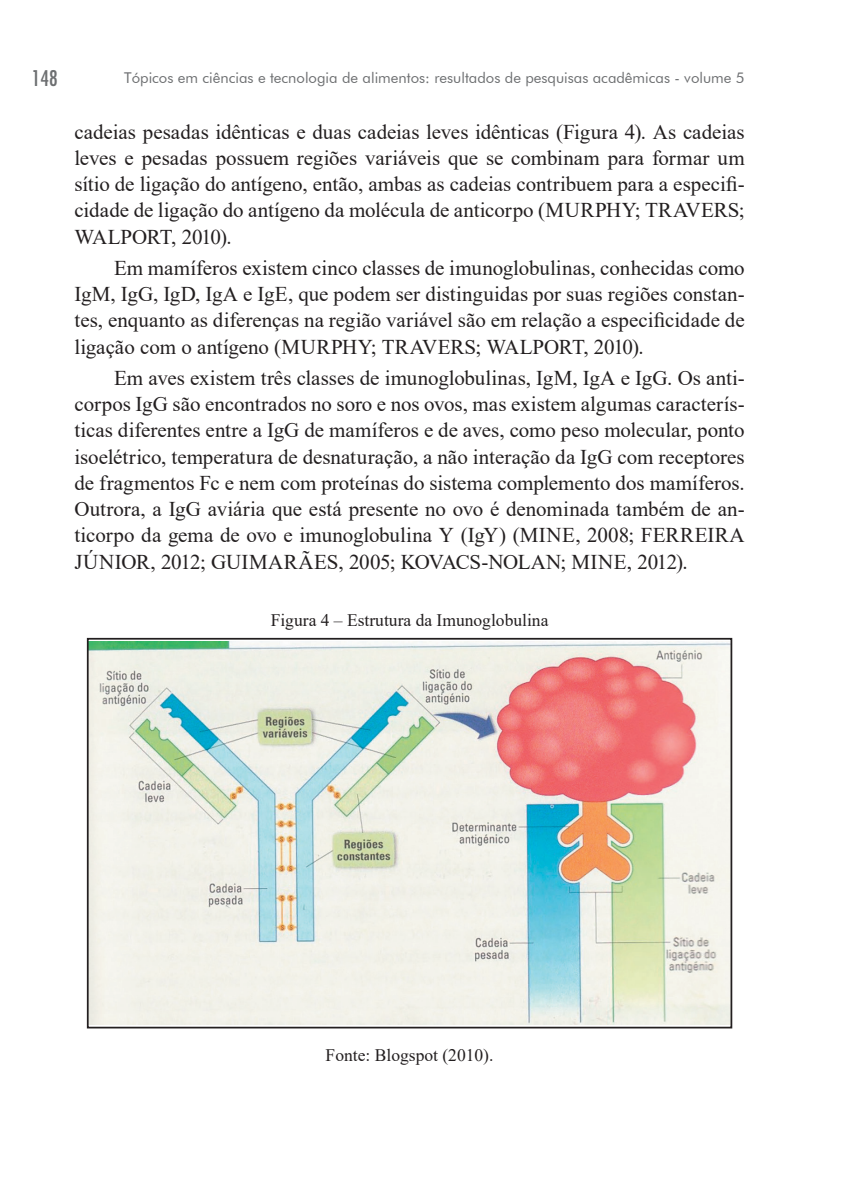
<style>
.page{position:relative;width:844px;height:1191px;background:#fff}
.page>*{position:absolute;margin:0;border:0;box-sizing:border-box;transform-origin:0 0}
.t1{font:21px/26.2px "Times New Roman";letter-spacing:-.005em;color:#231f20;text-align:justify}
.t2{font:condensed 21px "Futura Std";color:#6d6f71}
.t3{font:17.5px "Times New Roman";color:#231f20}
.t4{font:14.88px "Futura BT";color:#6d6f71}
</style>
<div class="page">
<img style="left:90px;top:641px;width:639px;height:384px">
<div style="left:87px;top:638px;width:645px;height:390px;border:2px solid #231f20"></div>
<p class="t2" style="left:32px;top:66px;width:27px">148</p>
<p class="t4" style="left:124px;top:69px;width:622px">Tópicos em ciências e tecnologia de alimentos: resultados de pesquisas acadêmicas - volume 5</p>
<p class="t1" style="left:74px;top:118px;width:671px">cadeias pesadas idênticas e duas cadeias leves idênticas (Figura 4). As cadeias leves e pesadas possuem regiões variáveis que se combinam para formar um sítio de ligação do antígeno, então, ambas as cadeias contribuem para a especifi&shy;cidade de ligação do antígeno da molécula de anticorpo (MURPHY; TRAVERS; WALPORT, 2010).</p>
<p class="t1" style="left:74px;top:254px;width:671px;text-indent:40px">Em mamíferos existem cinco classes de imunoglobulinas, conhecidas como IgM, IgG, IgD, IgA e IgE, que podem ser distinguidas por suas regiões constan&shy;tes, enquanto as diferenças na região variável são em relação a especificidade de ligação com o antígeno (MURPHY; TRAVERS; WALPORT, 2010).</p>
<p class="t1" style="left:74px;top:364px;width:671px;text-indent:40px">Em aves existem três classes de imunoglobulinas, IgM, IgA e IgG. Os anti&shy;corpos IgG são encontrados no soro e nos ovos, mas existem algumas caracterís&shy;ticas diferentes entre a IgG de mamíferos e de aves, como peso molecular, ponto isoelétrico, temperatura de desnaturação, a não interação da IgG com receptores de fragmentos Fc e nem com proteínas do sistema complemento dos mamíferos.<br>Outrora, a IgG aviária que está presente no ovo é denominada também de an&shy;ticorpo da gema de ovo e imunoglobulina Y (IgY) (MINE, 2008; FERREIRA JÚNIOR, 2012; GUIMARÃES, 2005; KOVACS-NOLAN; MINE, 2012).</p>
<p class="t3" style="left:270px;top:607px;width:279px">Figura 4 – Estrutura da Imunoglobulina</p>
<p class="t3" style="left:325px;top:1042px;width:169px">Fonte: Blogspot (2010).</p>
</div>
